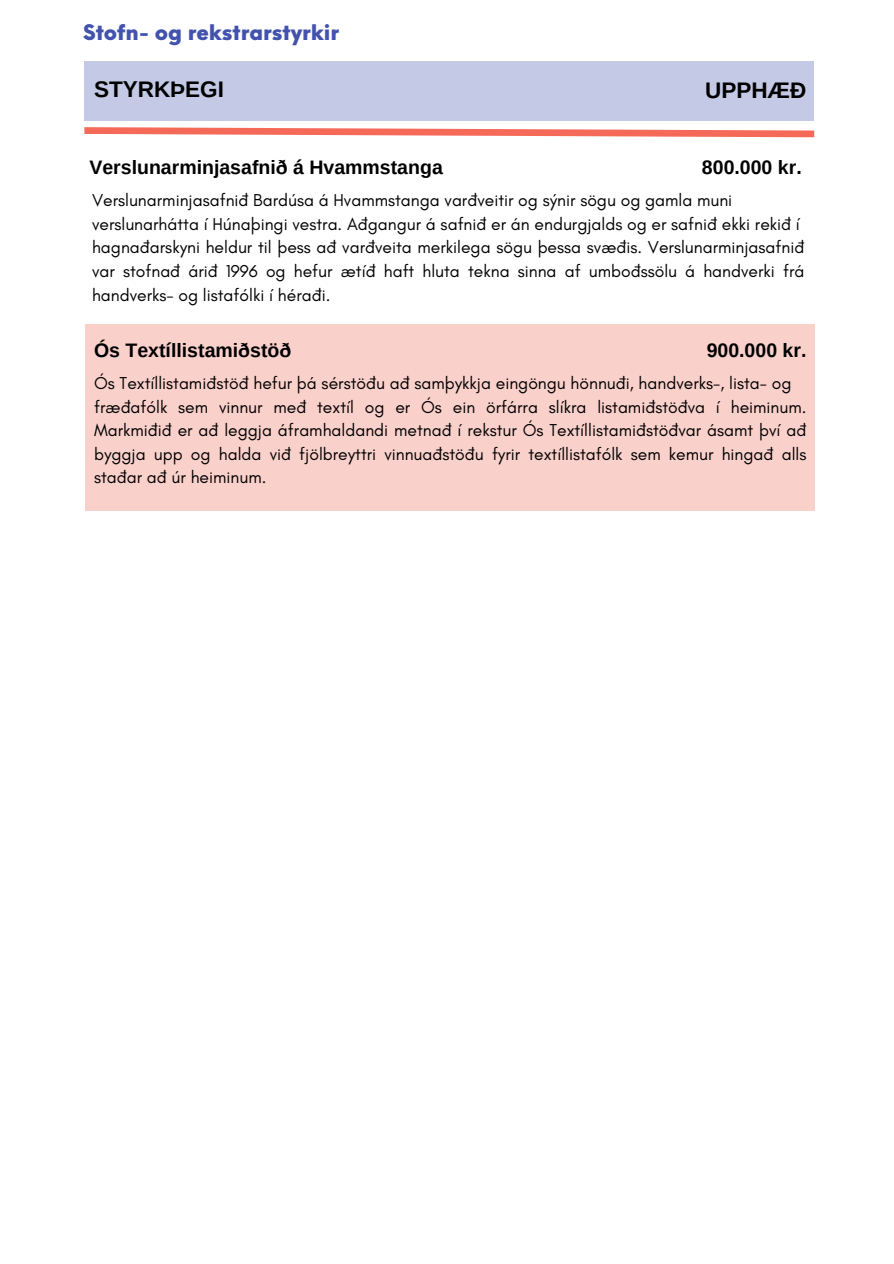
<style>
.page{position:relative;width:894px;height:1264px;background:#fff}
.page>*{position:absolute;margin:0;border:0;box-sizing:border-box;transform-origin:0 0}
.t1{font:700 22.5px "Arimo";color:#000}
.t2{font:900 21px "Neue Einstellung";color:#4252ad}
.t3{font:700 19.5px "Arimo";color:#000}
.t4{font:17.55px/23.7px "Glacial Indifference";color:#000;text-align:justify}
</style>
<div class="page">
<div style="left:85px;top:323px;width:729px;height:187px;background:#fad0cb"></div>
<div style="left:84px;top:61px;width:729px;height:60px;background:#c4c9e5"></div>
<svg style="left:84px;top:127px;width:731px;height:11px"></svg>
<p class="t2" style="left:83px;top:13px;width:257px">Stofn- og rekstrarstyrkir</p>
<p class="t1" style="left:94px;top:77px;width:131px">STYRKÞEGI</p>
<h3 class="t1" style="left:705px;top:78px;width:103px">UPPHÆÐ</h3>
<h2 class="t3" style="left:89px;top:156px;width:355px">Verslunarminjasafnið á Hvammstanga</h2>
<p class="t4" style="left:92px;top:188px;width:641px">Verslunarminjasafnið Bardúsa á Hvammstanga varðveitir og sýnir sögu og gamla muni</p>
<h1 class="t4" style="left:92px;top:212px;width:709px">verslunarhátta í Húnaþingi vestra. Aðgangur á safnið er án endurgjalds og er safnið ekki rekið í</h1>
<h1 class="t4" style="left:92px;top:235px;width:713px">hagnaðarskyni heldur til þess að varðveita merkilega sögu þessa svæðis. Verslunarminjasafnið var stofnað árið 1996 og hefur ætíð haft hluta tekna sinna af umboðssölu á handverki frá handverks- og listafólki í héraði.</h1>
<p class="t3" style="left:701px;top:156px;width:101px">800.000 kr.</p>
<h3 class="t3" style="left:94px;top:339px;width:199px">Ós Textíllistamiðstöð</h3>
<h3 class="t4" style="left:94px;top:371px;width:698px">Ós Textíllistamiðstöð hefur þá sérstöðu að samþykkja eingöngu hönnuði, handverks-, lista- og</h3>
<p class="t4" style="left:94px;top:394px;width:713px">fræðafólk sem vinnur með textíl og er Ós ein örfárra slíkra listamiðstöðva í heiminum.<br>Markmiðið er að leggja áframhaldandi metnað í rekstur Ós Textíllistamiðstöðvar ásamt því að byggja upp og halda við fjölbreyttri vinnuaðstöðu fyrir textíllistafólk sem kemur hingað alls staðar að úr heiminum.</p>
<p class="t3" style="left:706px;top:339px;width:101px">900.000 kr.</p>
</div>
